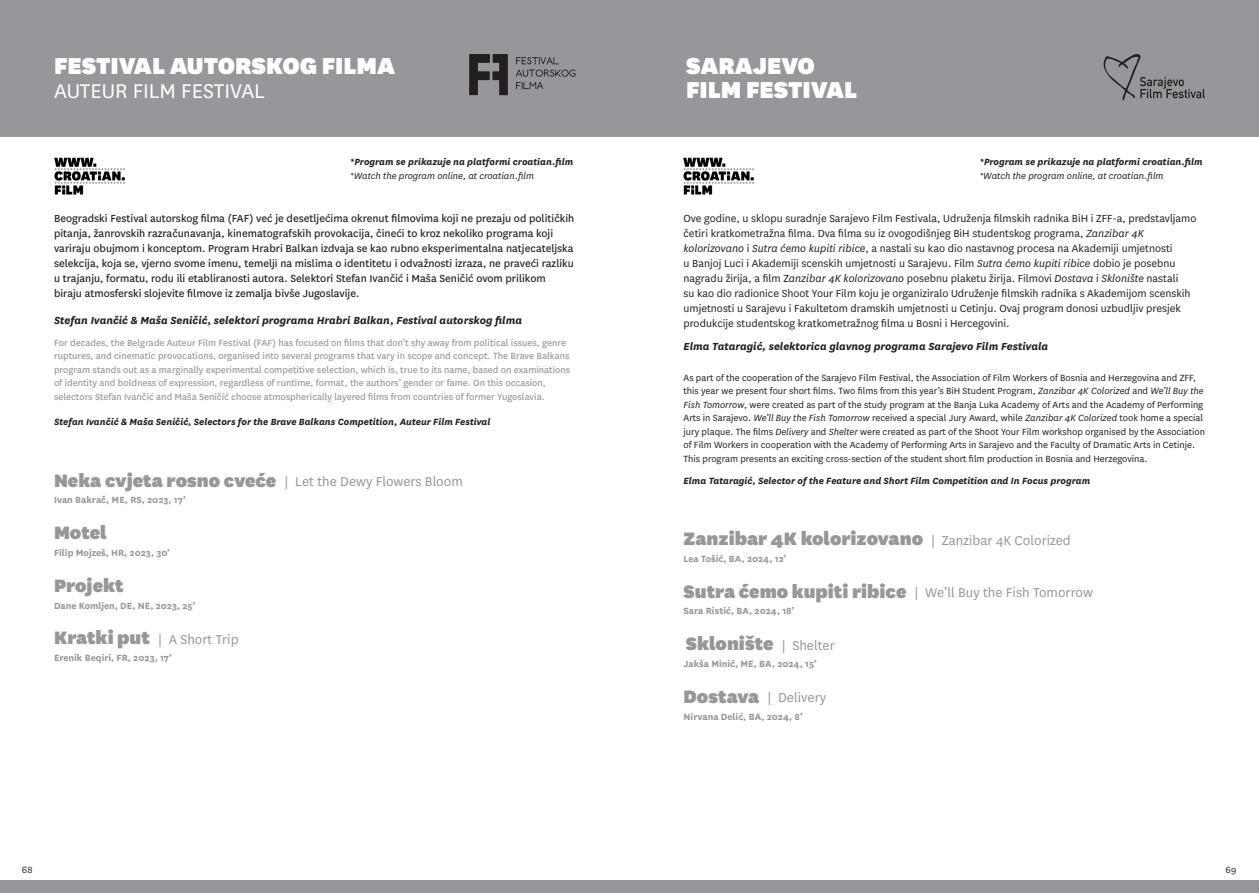
<style>
.page{position:relative;width:1259px;height:893px;background:#fff}
.page>*{position:absolute;margin:0;border:0;box-sizing:border-box;transform-origin:0 0}
.Paragraph_Style_3{font:900 27px/24px "National";color:#fff}
.Paragraph_Style_3-2{font:23.25px "National";color:#fff}
.Paragraph_Style_3-3{font:900 21px "National";color:#95979a}
.TXT_FILM{font:900 21px "National";color:#95979a}
.Paragraph_Style_3-4{font:15px "National";color:#95979a}
.TXT_FILM-2{font:15px "National";color:#95979a}
.t1{font:12px/15px "National";color:#231f20}
.t2{font:12px/15px "National";color:#231f20}
.t3{font:italic 700 12px "National";color:#231f20}
.t4{font:10.5px/13.5px "National";color:#231f20}
.t5{font:10.5px/13.5px "National";color:#95979a}
.t6{font:italic 700 10.5px "National";color:#231f20}
.TXT_FILM-3{font:700 10.5px "National";color:#95979a}
.t7{font:italic 10.5px "National";color:#231f20}
.s1{font-weight:900;font-size:21px}
.s2{font-style:italic}
.s3{font-weight:400;font-size:15px}
</style>
<div class="page">
<div style="left:629px;top:880px;width:630px;height:13px;background:#95979a"></div>
<div style="left:0;top:880px;width:629px;height:13px;background:#95979a"></div>
<div style="left:0;top:0;width:629px;height:136px;background:#95979a"></div>
<svg style="left:516px;top:57px;width:43px;height:7px"></svg>
<svg style="left:516px;top:70px;width:59px;height:19px"></svg>
<svg style="left:469px;top:54px;width:39px;height:41px"></svg>
<div style="left:629px;top:0;width:630px;height:136px;background:#95979a"></div>
<svg style="left:1103px;top:54px;width:102px;height:46px"></svg>
<img style="left:54px;top:157px;width:71px;height:38px">
<img style="left:683px;top:157px;width:71px;height:38px">
<p class="Paragraph_Style_3" style="left:54px;top:52px;width:343px">FESTIVAL AUTORSKOG FILMA</p>
<p class="Paragraph_Style_3-2" style="left:54px;top:76px;width:212px">AUTEUR FILM FESTIVAL</p>
<p class="t6" style="left:350px;top:155px;width:224px">*Program se prikazuje na platformi croatian.film</p>
<p class="t7" style="left:350px;top:169px;width:185px">*Watch the program online, at croatian.film</p>
<p class="t2" style="left:54px;top:210px;width:522px">Beogradski Festival autorskog filma (FAF) već je desetljećima okrenut filmovima koji ne prezaju od političkih pitanja, žanrovskih razračunavanja, kinematografskih provokacija, čineći to kroz nekoliko programa koji variraju obujmom i konceptom. Program Hrabri Balkan izdvaja se kao rubno eksperimentalna natjecateljska selekcija, koja se, vjerno svome imenu, temelji na mislima o identitetu i odvažnosti izraza, ne praveći razliku u trajanju, formatu, rodu ili etabliranosti autora. Selektori Stefan Ivančić i Maša Seničić ovom prilikom biraju atmosferski slojevite filmove iz zemalja bivše Jugoslavije.</p>
<p class="t3" style="left:54px;top:312px;width:470px">Stefan Ivančić &amp; Maša Seničić, selektori programa Hrabri Balkan, Festival autorskog filma</p>
<p class="t5" style="left:54px;top:335px;width:518px">For decades, the Belgrade Auteur Film Festival (FAF) has focused on films that don’t shy away from political issues, genre ruptures, and cinematic provocations, organised into several programs that vary in scope and concept. The Brave Balkans program stands out as a marginally experimental competitive selection, which is, true to its name, based on examinations of identity and boldness of expression, regardless of runtime, format, the authors’ gender or fame. On this occasion, selectors Stefan Ivančić and Maša Seničić choose atmospherically layered films from countries of former Yugoslavia.</p>
<p class="t6" style="left:54px;top:415px;width:438px">Stefan Ivančić &amp; Maša Seničić, Selectors for the Brave Balkans Competition, Auteur Film Festival</p>
<p class="Paragraph_Style_3-4" style="left:54px;top:472px;width:410px"><span class="s1">Neka cvjeta rosno cveće</span> | Let the Dewy Flowers Bloom</p>
<p class="TXT_FILM-3" style="left:54px;top:493px;width:133px">Ivan Bakrač, ME, RS, 2023, 17’</p>
<p class="Paragraph_Style_3-3" style="left:54px;top:518px;width:54px">Motel</p>
<p class="TXT_FILM-3" style="left:54px;top:545px;width:117px">Filip Mojzeš, HR, 2023, 30’</p>
<p class="Paragraph_Style_3-3" style="left:54px;top:571px;width:71px">Projekt</p>
<p class="TXT_FILM-3" style="left:54px;top:598px;width:143px">Dane Komljen, DE, NE, 2023, 25’</p>
<p class="Paragraph_Style_3-4" style="left:54px;top:629px;width:186px"><span class="s1">Kratki put</span> | A Short Trip</p>
<p class="TXT_FILM-3" style="left:54px;top:650px;width:119px">Erenik Beqiri, FR, 2023, 17’</p>
<p class="Paragraph_Style_3" style="left:686px;top:52px;width:172px">SARAJEVO<br>FILM FESTIVAL</p>
<p class="t6" style="left:979px;top:155px;width:224px">*Program se prikazuje na platformi croatian.film</p>
<p class="t7" style="left:979px;top:169px;width:185px">*Watch the program online, at croatian.film</p>
<p class="t1" style="left:683px;top:210px;width:514px">Ove godine, u sklopu suradnje Sarajevo Film Festivala, Udruženja filmskih radnika BiH i ZFF-a, predstavljamo četiri kratkometražna filma. Dva filma su iz ovogodišnjeg BiH studentskog programa, <span class="s2">Zanzibar 4K kolorizovano</span> i <span class="s2">Sutra ćemo kupiti ribice</span>, a nastali su kao dio nastavnog procesa na Akademiji umjetnosti<br>u Banjoj Luci i Akademiji scenskih umjetnosti u Sarajevu. Film <span class="s2">Sutra ćemo kupiti ribice</span> dobio je posebnu nagradu žirija, a film Z<span class="s2">anzibar 4K kolorizovano</span> posebnu plaketu žirija. Filmovi <span class="s2">Dostava</span> i <span class="s2">Sklonište</span> nastali<br>su kao dio radionice Shoot Your Film koju je organiziralo Udruženje filmskih radnika s Akademijom scenskih umjetnosti u Sarajevu i Fakultetom dramskih umjetnosti u Cetinju. Ovaj program donosi uzbudljiv presjek produkcije studentskog kratkometražnog filma u Bosni i Hercegovini.</p>
<p class="t3" style="left:683px;top:338px;width:366px">Elma Tataragić, selektorica glavnog programa Sarajevo Film Festivala</p>
<p class="t4" style="left:683px;top:370px;width:523px">As part of the cooperation of the Sarajevo Film Festival, the Association of Film Workers of Bosnia and Herzegovina and ZFF, this year we present four short films. Two films from this year’s BiH Student Program, <span class="s2">Zanzibar 4K Colorized</span> and <span class="s2">We’ll Buy the Fish Tomorrow</span>, were created as part of the study program at the Banja Luka Academy of Arts and the Academy of Performing Arts in Sarajevo. <span class="s2">We’ll Buy the Fish Tomorrow</span> received a special Jury Award, while <span class="s2">Zanzibar 4K Colorized</span> took home a special jury plaque. The films <span class="s2">Delivery</span> and <span class="s2">Shelter</span> were created as part of the Shoot Your Film workshop organised by the Association of Film Workers in cooperation with the Academy of Performing Arts in Sarajevo and the Faculty of Dramatic Arts in Cetinje.<br>This program presents an exciting cross-section of the student short film production in Bosnia and Herzegovina.</p>
<p class="t6" style="left:683px;top:473px;width:408px">Elma Tataragić, Selector of the Feature and Short Film Competition and In Focus program</p>
<p class="Paragraph_Style_3-3" style="left:683px;top:524px;width:389px">Zanzibar 4K kolorizovano <span class="s3">| Zanzibar 4K Colorized</span></p>
<p class="TXT_FILM-3" style="left:683px;top:551px;width:104px">Lea Tošić, BA, 2024, 12’</p>
<p class="TXT_FILM-2" style="left:683px;top:583px;width:411px"><span class="s1">Sutra ćemo kupiti ribice</span> | We’ll Buy the Fish Tomorrow</p>
<p class="TXT_FILM-3" style="left:683px;top:604px;width:112px">Sara Ristić, BA, 2024, 18’</p>
<p class="TXT_FILM" style="left:686px;top:629px;width:151px">Sklonište <span class="s3">| Shelter</span></p>
<p class="TXT_FILM-3" style="left:683px;top:656px;width:135px">Jakša Minić, ME, BA, 2024, 15’</p>
<p class="TXT_FILM-2" style="left:683px;top:688px;width:144px"><span class="s1">Dostava</span> | Delivery</p>
<p class="TXT_FILM-3" style="left:683px;top:709px;width:121px">Nirvana Delić, BA, 2024, 8’</p>
<p class="t4" style="left:22px;top:862px;width:12px">68</p>
<p class="t4" style="left:1225px;top:862px;width:12px">69</p>
</div>
